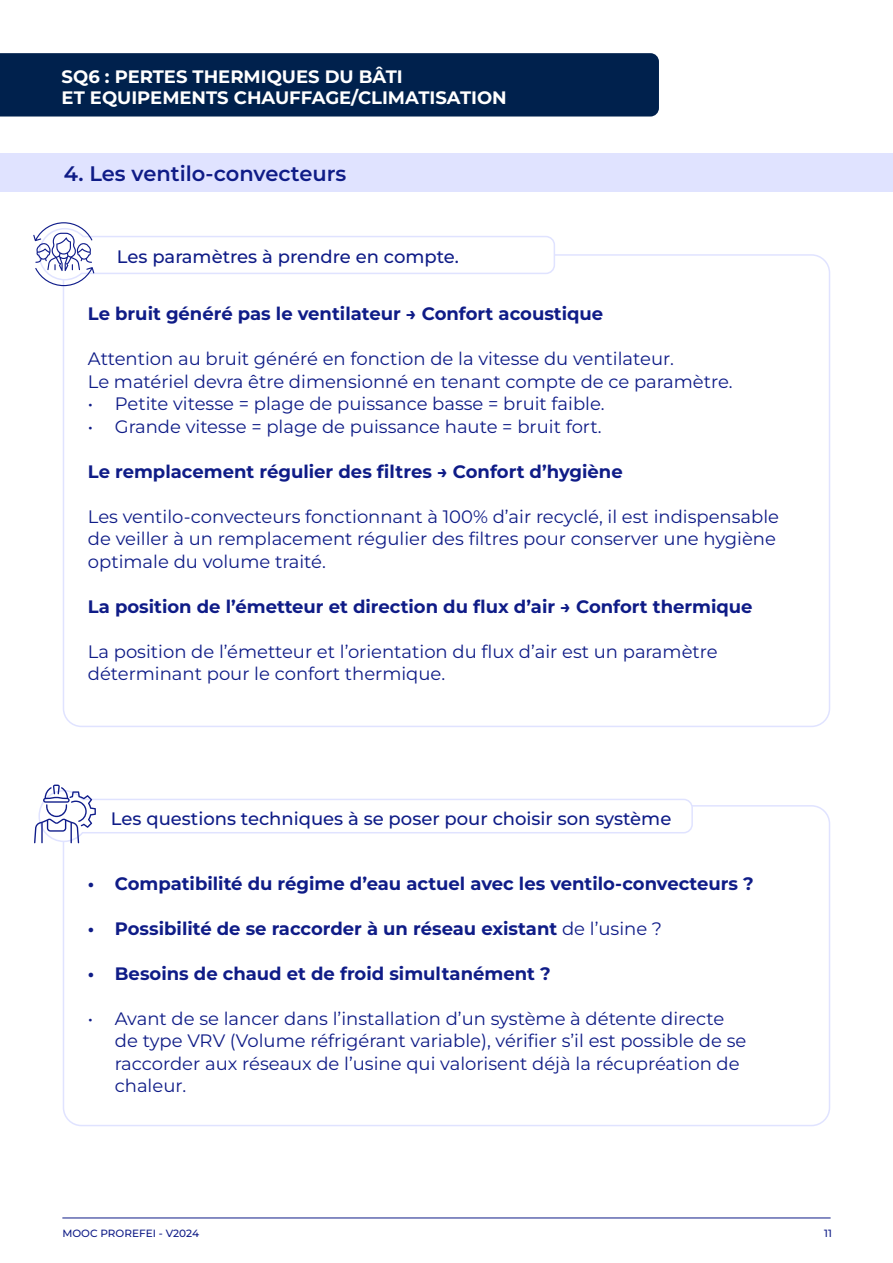
<style>
.page{position:relative;width:893px;height:1263px;background:#fff}
.page>*{position:absolute;margin:0;border:0;box-sizing:border-box;transform-origin:0 0}
.t1{font:600 21px "Montserrat";color:#0f1c87}
.t2{font:18px/22.5px "Montserrat";color:#0f1c87}
.t3{font:700 18px "Montserrat";color:#0f1c87}
.t4{font:500 18px "Montserrat";color:#0f1c87}
.t5{font:700 18px/21.6px "Montserrat";color:#fff}
.t6{font:500 10.5px "Montserrat";color:#0f1c87}
.s1{font-weight:400}
</style>
<div class="page">
<hr style="left:62px;top:1217px;width:769px;height:1px;background:#0f1c87">
<div style="left:0;top:53px;width:659px;height:64px;background:#00214d"></div>
<div style="left:0;top:153px;width:893px;height:38px;background:#e0e3ff"></div>
<svg style="left:34px;top:785px;width:660px;height:58px"></svg>
<svg style="left:33px;top:222px;width:523px;height:64px"></svg>
<p class="t5" style="left:62px;top:65px;width:447px">SQ6 : PERTES THERMIQUES DU BÂTI<br>ET EQUIPEMENTS CHAUFFAGE/CLIMATISATION</p>
<p class="t1" style="left:64px;top:158px;width:284px">4. Les ventilo-convecteurs</p>
<p class="t4" style="left:117px;top:245px;width:344px">Les paramètres à prendre en compte.</p>
<p class="t3" style="left:88px;top:302px;width:517px">Le bruit généré pas le ventilateur → Confort acoustique</p>
<p class="t2" style="left:88px;top:347px;width:646px">Attention au bruit généré en fonction de la vitesse du ventilateur.<br>Le matériel devra être dimensionné en tenant compte de ce paramètre.</p>
<p class="t2" style="left:88px;top:392px;width:518px">• Petite vitesse = plage de puissance basse = bruit faible.</p>
<p class="t2" style="left:88px;top:414px;width:515px">• Grande vitesse = plage de puissance haute = bruit fort.</p>
<p class="t3" style="left:88px;top:459px;width:536px">Le remplacement régulier des filtres → Confort d’hygiène</p>
<p class="t2" style="left:88px;top:504px;width:693px">Les ventilo-convecteurs fonctionnant à 100% d’air recyclé, il est indispensable de veiller à un remplacement régulier des filtres pour conserver une hygiène optimale du volume traité.</p>
<p class="t3" style="left:88px;top:594px;width:666px">La position de l’émetteur et direction du flux d’air → Confort thermique</p>
<p class="t2" style="left:88px;top:639px;width:631px">La position de l’émetteur et l’orientation du flux d’air est un paramètre déterminant pour le confort thermique.</p>
<p class="t4" style="left:111px;top:806px;width:562px">Les questions techniques à se poser pour choisir son système</p>
<p class="t3" style="left:88px;top:871px;width:667px">• Compatibilité du régime d’eau actuel avec les ventilo-convecteurs ?</p>
<p class="t3" style="left:88px;top:916px;width:576px">• Possibilité de se raccorder à un réseau existant <span class="s1">de l’usine ?</span></p>
<p class="t3" style="left:88px;top:961px;width:464px">• Besoins de chaud et de froid simultanément ?</p>
<p class="t2" style="left:115px;top:1006px;width:633px;text-indent:-27px">• Avant de se lancer dans l’installation d’un système à détente directe de type VRV (Volume réfrigérant variable), vérifier s’il est possible de se raccorder aux réseaux de l’usine qui valorisent déjà la récupréation de chaleur.</p>
<p class="t6" style="left:62px;top:1226px;width:138px">MOOC PROREFEI - V2024</p>
<p class="t6" style="left:824px;top:1226px;width:9px">11</p>
</div>
